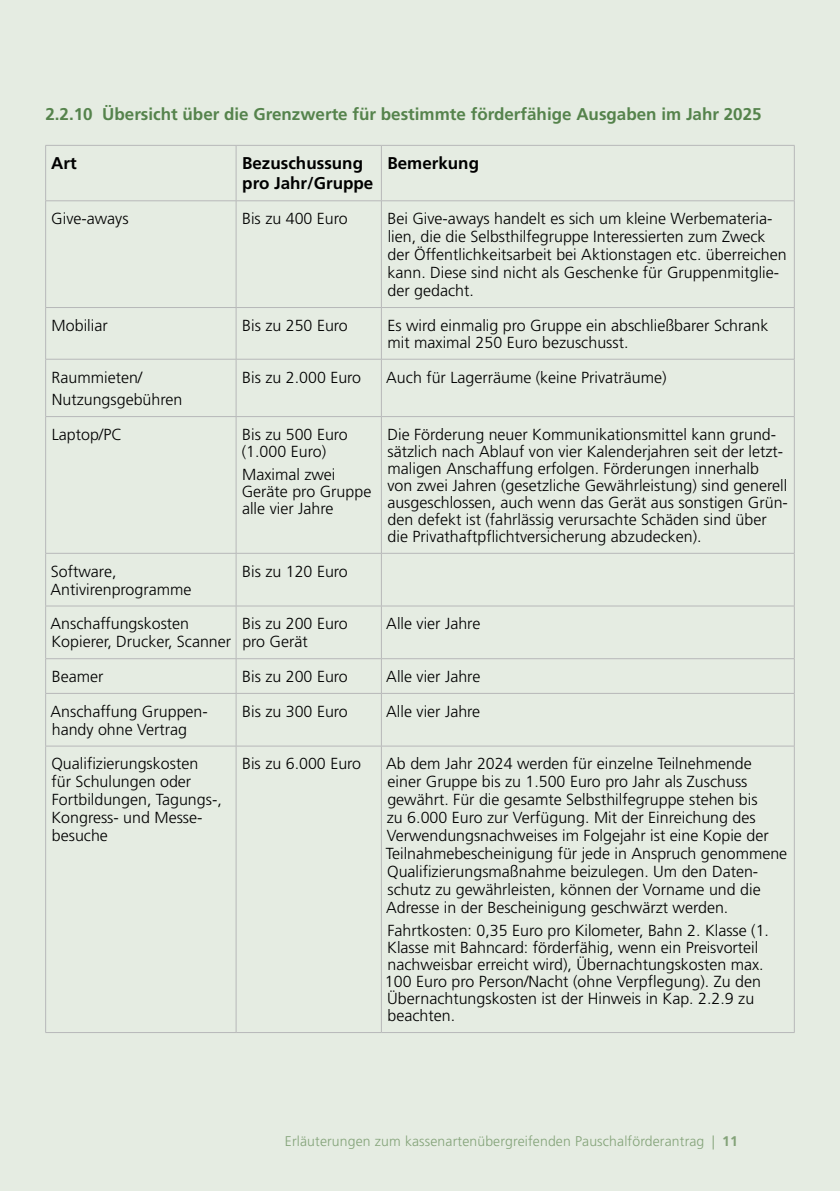
<style>
.page{position:relative;width:840px;height:1191px;background:#fff}
.page>*{position:absolute;margin:0;border:0;box-sizing:border-box;transform-origin:0 0}
.t1{font:700 17px "Frutiger LT Std";color:#55834c}
.Subline_2{font:700 17px/20px "Frutiger LT Std";color:#000}
.Tabelle{font:300 16px/18px "Frutiger LT Std";color:#000}
.t2{font:300 14px "Frutiger LT Std";letter-spacing:.01em;color:#84a379}
.s1{font-weight:700}
</style>
<div class="page">
<div style="left:0;top:0;width:839px;height:1191px;background:#e5ece2"></div>
<hr style="left:45px;top:145px;width:191px;height:1px;background:#b7b8b9">
<hr style="left:45px;top:146px;width:1px;height:54px;background:#b7b8b9">
<hr style="left:236px;top:145px;width:145px;height:1px;background:#b7b8b9">
<hr style="left:236px;top:146px;width:1px;height:54px;background:#b7b8b9">
<hr style="left:381px;top:145px;width:413px;height:1px;background:#b7b8b9">
<hr style="left:381px;top:146px;width:1px;height:54px;background:#b7b8b9">
<hr style="left:793px;top:146px;width:1px;height:54px;background:#b7b8b9">
<hr style="left:45px;top:200px;width:191px;height:1px;background:#b7b8b9">
<hr style="left:45px;top:201px;width:1px;height:106px;background:#b7b8b9">
<hr style="left:236px;top:200px;width:145px;height:1px;background:#b7b8b9">
<hr style="left:236px;top:201px;width:1px;height:106px;background:#b7b8b9">
<hr style="left:381px;top:200px;width:413px;height:1px;background:#b7b8b9">
<hr style="left:381px;top:201px;width:1px;height:106px;background:#b7b8b9">
<hr style="left:793px;top:201px;width:1px;height:106px;background:#b7b8b9">
<hr style="left:45px;top:307px;width:191px;height:1px;background:#b7b8b9">
<hr style="left:45px;top:308px;width:1px;height:51px;background:#b7b8b9">
<hr style="left:236px;top:307px;width:145px;height:1px;background:#b7b8b9">
<hr style="left:236px;top:308px;width:1px;height:51px;background:#b7b8b9">
<hr style="left:381px;top:307px;width:413px;height:1px;background:#b7b8b9">
<hr style="left:381px;top:308px;width:1px;height:51px;background:#b7b8b9">
<hr style="left:793px;top:308px;width:1px;height:51px;background:#b7b8b9">
<hr style="left:45px;top:359px;width:191px;height:1px;background:#b7b8b9">
<hr style="left:45px;top:359px;width:1px;height:57px;background:#b7b8b9">
<hr style="left:236px;top:359px;width:145px;height:1px;background:#b7b8b9">
<hr style="left:236px;top:359px;width:1px;height:57px;background:#b7b8b9">
<hr style="left:381px;top:359px;width:413px;height:1px;background:#b7b8b9">
<hr style="left:381px;top:359px;width:1px;height:57px;background:#b7b8b9">
<hr style="left:793px;top:359px;width:1px;height:57px;background:#b7b8b9">
<hr style="left:45px;top:416px;width:191px;height:1px;background:#b7b8b9">
<hr style="left:45px;top:417px;width:1px;height:136px;background:#b7b8b9">
<hr style="left:236px;top:416px;width:145px;height:1px;background:#b7b8b9">
<hr style="left:236px;top:417px;width:1px;height:136px;background:#b7b8b9">
<hr style="left:381px;top:416px;width:413px;height:1px;background:#b7b8b9">
<hr style="left:381px;top:417px;width:1px;height:136px;background:#b7b8b9">
<hr style="left:793px;top:417px;width:1px;height:136px;background:#b7b8b9">
<hr style="left:45px;top:553px;width:191px;height:1px;background:#b7b8b9">
<hr style="left:45px;top:553px;width:1px;height:53px;background:#b7b8b9">
<hr style="left:236px;top:553px;width:145px;height:1px;background:#b7b8b9">
<hr style="left:236px;top:553px;width:1px;height:53px;background:#b7b8b9">
<hr style="left:381px;top:553px;width:413px;height:1px;background:#b7b8b9">
<hr style="left:381px;top:553px;width:1px;height:53px;background:#b7b8b9">
<hr style="left:793px;top:553px;width:1px;height:53px;background:#b7b8b9">
<hr style="left:45px;top:605px;width:191px;height:1px;background:#b7b8b9">
<hr style="left:45px;top:606px;width:1px;height:52px;background:#b7b8b9">
<hr style="left:236px;top:605px;width:145px;height:1px;background:#b7b8b9">
<hr style="left:236px;top:606px;width:1px;height:52px;background:#b7b8b9">
<hr style="left:381px;top:605px;width:413px;height:1px;background:#b7b8b9">
<hr style="left:381px;top:606px;width:1px;height:52px;background:#b7b8b9">
<hr style="left:793px;top:606px;width:1px;height:52px;background:#b7b8b9">
<hr style="left:45px;top:658px;width:191px;height:1px;background:#b7b8b9">
<hr style="left:45px;top:659px;width:1px;height:34px;background:#b7b8b9">
<hr style="left:236px;top:658px;width:145px;height:1px;background:#b7b8b9">
<hr style="left:236px;top:659px;width:1px;height:34px;background:#b7b8b9">
<hr style="left:381px;top:658px;width:413px;height:1px;background:#b7b8b9">
<hr style="left:381px;top:659px;width:1px;height:34px;background:#b7b8b9">
<hr style="left:793px;top:659px;width:1px;height:34px;background:#b7b8b9">
<hr style="left:45px;top:693px;width:191px;height:1px;background:#b7b8b9">
<hr style="left:45px;top:693px;width:1px;height:53px;background:#b7b8b9">
<hr style="left:236px;top:693px;width:145px;height:1px;background:#b7b8b9">
<hr style="left:236px;top:693px;width:1px;height:53px;background:#b7b8b9">
<hr style="left:381px;top:693px;width:413px;height:1px;background:#b7b8b9">
<hr style="left:381px;top:693px;width:1px;height:53px;background:#b7b8b9">
<hr style="left:793px;top:693px;width:1px;height:53px;background:#b7b8b9">
<hr style="left:45px;top:745px;width:191px;height:1px;background:#b7b8b9">
<hr style="left:45px;top:746px;width:1px;height:286px;background:#b7b8b9">
<hr style="left:236px;top:745px;width:145px;height:1px;background:#b7b8b9">
<hr style="left:236px;top:746px;width:1px;height:286px;background:#b7b8b9">
<hr style="left:381px;top:745px;width:413px;height:1px;background:#b7b8b9">
<hr style="left:381px;top:746px;width:1px;height:286px;background:#b7b8b9">
<hr style="left:793px;top:746px;width:1px;height:286px;background:#b7b8b9">
<hr style="left:45px;top:1032px;width:191px;height:1px;background:#b7b8b9">
<hr style="left:236px;top:1032px;width:145px;height:1px;background:#b7b8b9">
<hr style="left:381px;top:1032px;width:413px;height:1px;background:#b7b8b9">
<h3 class="t1" style="left:45px;top:104px;width:717px">2.2.10 Übersicht über die Grenzwerte für bestimmte förderfähige Ausgaben im Jahr 2025</h3>
<p class="Subline_2" style="left:51px;top:154px;width:27px">Art</p>
<p class="Subline_2" style="left:242px;top:154px;width:133px">Bezuschussung pro Jahr/Gruppe</p>
<p class="Subline_2" style="left:387px;top:154px;width:93px">Bemerkung</p>
<p class="Tabelle" style="left:51px;top:210px;width:79px">Give-aways</p>
<p class="Tabelle" style="left:242px;top:210px;width:107px">Bis zu 400 Euro</p>
<p class="Tabelle" style="left:387px;top:210px;width:400px">Bei Give-aways handelt es sich um kleine Werbemateria&shy;lien, die die Selbsthilfegruppe Interessierten zum Zweck der Öffentlichkeitsarbeit bei Aktionstagen etc. überreichen kann. Diese sind nicht als Geschenke für Gruppenmitglie&shy;der gedacht.</p>
<p class="Tabelle" style="left:52px;top:316px;width:57px">Mobiliar</p>
<p class="Tabelle" style="left:242px;top:316px;width:107px">Bis zu 250 Euro</p>
<p class="Tabelle" style="left:387px;top:317px;width:382px;line-height:17px">Es wird einmalig pro Gruppe ein abschließbarer Schrank mit maximal 250 Euro bezuschusst.</p>
<p class="Tabelle" style="left:52px;top:368px;width:92px">Raummieten/</p>
<p class="Tabelle" style="left:52px;top:391px;width:132px">Nutzungsgebühren</p>
<p class="Tabelle" style="left:242px;top:368px;width:120px">Bis zu 2.000 Euro</p>
<p class="Tabelle" style="left:386px;top:368px;width:281px">Auch für Lagerräume (keine Privaträume)</p>
<p class="Tabelle" style="left:52px;top:425px;width:72px">Laptop/PC</p>
<p class="Tabelle" style="left:242px;top:426px;width:107px;line-height:17px">Bis zu 500 Euro (1.000 Euro)</p>
<p class="Tabelle" style="left:241px;top:466px;width:131px;line-height:17px">Maximal zwei<br>Geräte pro Gruppe alle vier Jahre</p>
<p class="Tabelle" style="left:387px;top:426px;width:402px;line-height:17px">Die Förderung neuer Kommunikationsmittel kann grund&shy;sätzlich nach Ablauf von vier Kalenderjahren seit der letzt&shy;maligen Anschaffung erfolgen. Förderungen innerhalb<br>von zwei Jahren (gesetzliche Gewährleistung) sind generell ausgeschlossen, auch wenn das Gerät aus sonstigen Grün&shy;den defekt ist (fahrlässig verursachte Schäden sind über die Privathaftpflichtversicherung abzudecken).</p>
<p class="Tabelle" style="left:51px;top:562px;width:142px">Software,<br>Antivirenprogramme</p>
<p class="Tabelle" style="left:242px;top:562px;width:107px">Bis zu 120 Euro</p>
<p class="Tabelle" style="left:51px;top:615px;width:182px">Anschaffungskosten<br>Kopierer, Drucker, Scanner</p>
<p class="Tabelle" style="left:242px;top:615px;width:107px">Bis zu 200 Euro pro Gerät</p>
<p class="Tabelle" style="left:386px;top:615px;width:95px">Alle vier Jahre</p>
<p class="Tabelle" style="left:52px;top:667px;width:53px">Beamer</p>
<p class="Tabelle" style="left:242px;top:667px;width:107px">Bis zu 200 Euro</p>
<p class="Tabelle" style="left:386px;top:667px;width:95px">Alle vier Jahre</p>
<p class="Tabelle" style="left:51px;top:702px;width:159px">Anschaffung Gruppen&shy;handy ohne Vertrag</p>
<p class="Tabelle" style="left:242px;top:702px;width:107px">Bis zu 300 Euro</p>
<p class="Tabelle" style="left:386px;top:702px;width:95px">Alle vier Jahre</p>
<p class="Tabelle" style="left:51px;top:755px;width:172px">Qualifizierungskosten für Schulungen oder<br>Fortbildungen, Tagungs-,<br>Kongress- und Messe&shy;besuche</p>
<p class="Tabelle" style="left:242px;top:755px;width:120px">Bis zu 6.000 Euro</p>
<p class="Tabelle" style="left:385px;top:755px;width:402px">Ab dem Jahr 2024 werden für einzelne Teilnehmende einer Gruppe bis zu 1.500 Euro pro Jahr als Zuschuss gewährt. Für die gesamte Selbsthilfegruppe stehen bis<br>zu 6.000 Euro zur Verfügung. Mit der Einreichung des Verwendungsnachweises im Folgejahr ist eine Kopie der Teilnahmebescheinigung für jede in Anspruch genommene Qualifizierungsmaßnahme beizulegen. Um den Daten&shy;schutz zu gewährleisten, können der Vorname und die Adresse in der Bescheinigung geschwärzt werden.</p>
<p class="Tabelle" style="left:385px;top:922px;width:385px;line-height:17px">Fahrtkosten: 0,35 Euro pro Kilometer, Bahn 2. Klasse (1.<br>Klasse mit Bahncard: förderfähig, wenn ein Preisvorteil nachweisbar erreicht wird), Übernachtungskosten max.<br>100 Euro pro Person/Nacht (ohne Verpflegung). Zu den Übernachtungskosten ist der Hinweis in Kap. 2.2.9 zu beachten.</p>
<p class="t2" style="left:285px;top:1133px;width:454px">Erläuterungen zum kassenartenübergreifenden Pauschalförderantrag | <span class="s1">11</span></p>
</div>
